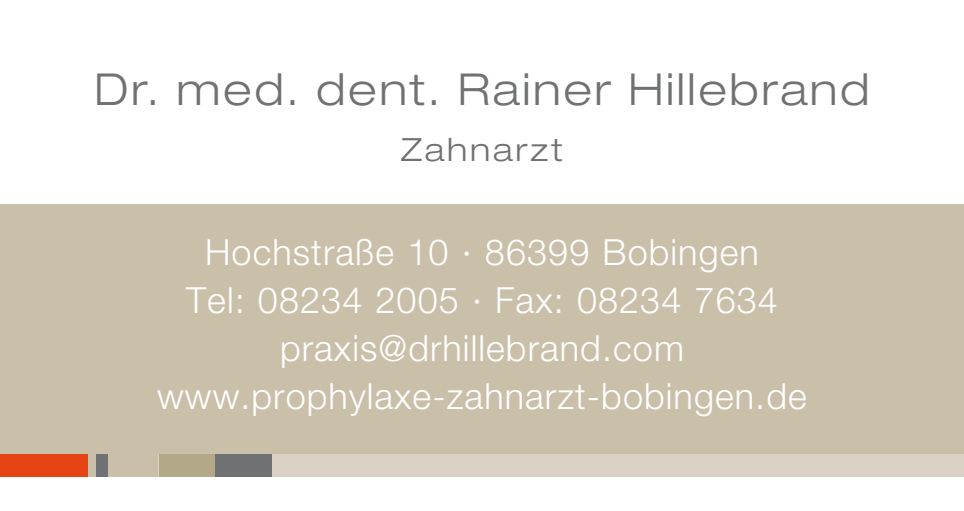
<style>
.page{position:relative;width:964px;height:511px;background:#fff}
.page>*{position:absolute;margin:0;border:0;box-sizing:border-box;transform-origin:0 0}
.t1{font:300 expanded 44px "Helvetica Neue";letter-spacing:.06em;color:#707172}
.t2{font:300 36px/48px "Helvetica Neue";letter-spacing:.03em;color:#fff;text-align:center}
.t3{font:300 expanded 32px "Helvetica Neue";letter-spacing:.09em;color:#707172}
</style>
<div class="page">
<div style="left:0;top:204px;width:964px;height:272px;background:#cac0aa"></div>
<div style="left:159px;top:454px;width:805px;height:22px;background:#d9d1c1"></div>
<div style="left:0;top:454px;width:88px;height:22px;background:#e64415"></div>
<div style="left:96px;top:454px;width:12px;height:22px;background:#707172"></div>
<div style="left:159px;top:454px;width:56px;height:22px;background:#b4a888"></div>
<div style="left:215px;top:454px;width:57px;height:22px;background:#707172"></div>
<p class="t1" style="left:94px;top:63px;width:777px">Dr. med. dent. Rainer Hillebrand</p>
<p class="t3" style="left:401px;top:131px;width:163px">Zahnarzt</p>
<p class="t2" style="left:157px;top:227px;width:651px">Hochstraße 10 · 86399 Bobingen<br>Tel: 08234 2005 · Fax: 08234 7634 praxis@drhillebrand.com www.prophylaxe-zahnarzt-bobingen.de</p>
</div>
